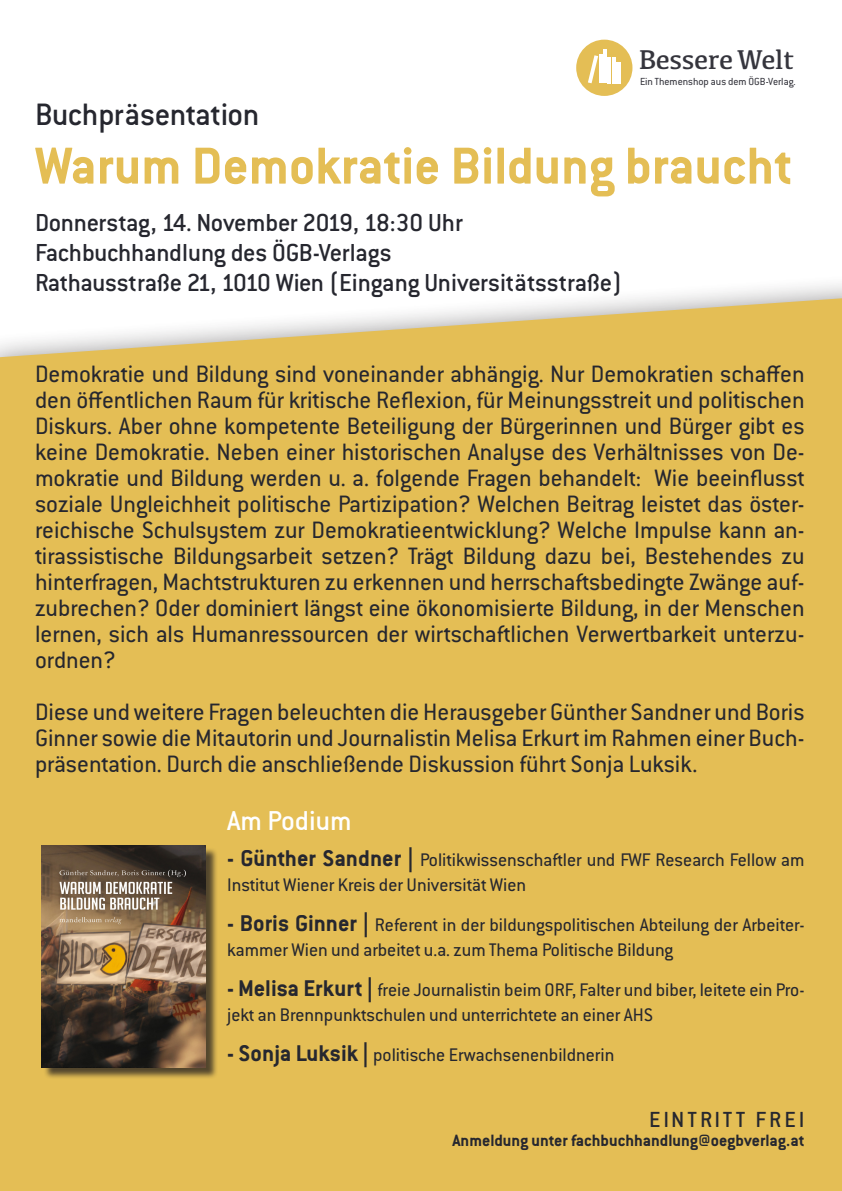
<style>
.page{position:relative;width:842px;height:1191px;background:#fff}
.page>*{position:absolute;margin:0;border:0;box-sizing:border-box;transform-origin:0 0}
.t1{font:700 57px "Conduit ITC Std";color:#e4be55}
.t2{font:500 34px "Conduit ITC Std";letter-spacing:-.015em;color:#26272f}
.t3{font:500 30px "Conduit ITC Std";color:#fff}
.t4{font:28.1px "Kefa";letter-spacing:-.015em;color:#35353d}
.t5{font:500 27px "Conduit ITC Std";letter-spacing:-.015em;color:#26272f}
.t6{font:26px/26px "Conduit ITC Std";color:#26272f;text-align:justify}
.t7{font:500 24px "Conduit ITC Std";letter-spacing:.12em;color:#26272f}
.t8{font:20px/25px "Conduit ITC Std";color:#26272f}
.t9{font:700 18px "Conduit ITC Std";color:#26272f}
.t10{font:11.2px "Conduit ITC Std";color:#35353d}
.s1{font-weight:700;font-size:25px}
</style>
<div class="page">
<div style="left:0;top:273px;width:842px;height:918px;background:#231f20;opacity:.75"></div>
<div style="left:0;top:298px;width:842px;height:893px;background:#e4be55"></div>
<div style="left:576px;top:40px;width:56px;height:56px;background:#e4be55;border-radius:50%"></div>
<div style="left:616px;top:62px;width:5px;height:21px;background:#fff"></div>
<hr style="left:608px;top:57px;width:3px;height:26px;background:#fff">
<hr style="left:612px;top:57px;width:4px;height:26px;background:#fff">
<hr style="left:603px;top:49px;width:4px;height:34px;background:#fff">
<hr style="left:599px;top:54px;width:3px;height:29px;background:#fff">
<svg style="left:588px;top:55px;width:10px;height:28px"></svg>
<div style="left:43px;top:847px;width:174px;height:232px;background:#231f20;opacity:.75"></div>
<img style="left:41px;top:845px;width:164px;height:222px">
<p class="t4" style="left:639px;top:42px;width:157px">Bessere Welt</p>
<p class="t10" style="left:640px;top:75px;width:157px">Ein Themenshop aus dem ÖGB-Verlag.</p>
<p class="t2" style="left:35px;top:94px;width:226px">Buchpräsentation</p>
<p class="t1" style="left:35px;top:131px;width:759px">Warum Demokratie Bildung braucht</p>
<p class="t5" style="left:35px;top:206px;width:430px">Donnerstag, 14. November 2019, 18:30 Uhr</p>
<p class="t5" style="left:35px;top:236px;width:358px">Fachbuchhandlung des ÖGB-Verlags</p>
<p class="t5" style="left:35px;top:266px;width:589px">Rathausstraße 21, 1010 Wien (Eingang Universitätsstraße)</p>
<p class="t6" style="left:35px;top:360px;width:771px">Demokratie und Bildung sind voneinander abhängig. Nur Demokratien schaffen den öffentlichen Raum für kritische Reflexion, für Meinungsstreit und politischen Diskurs. Aber ohne kompetente Beteiligung der Bürgerinnen und Bürger gibt es keine Demokratie. Neben einer historischen Analyse des Verhältnisses von De&shy;mokratie und Bildung werden u. a. folgende Fragen behandelt: Wie beeinflusst soziale Ungleichheit politische Partizipation? Welchen Beitrag leistet das öster&shy;reichische Schulsystem zur Demokratieentwicklung? Welche Impulse kann an&shy;tirassistische Bildungsarbeit setzen? Trägt Bildung dazu bei, Bestehendes zu hinterfragen, Machtstrukturen zu erkennen und herrschaftsbedingte Zwänge auf&shy;zubrechen? Oder dominiert längst eine ökonomisierte Bildung, in der Menschen lernen, sich als Humanressourcen der wirtschaftlichen Verwertbarkeit unterzu&shy;ordnen?</p>
<p class="t6" style="left:35px;top:698px;width:771px">Diese und weitere Fragen beleuchten die Herausgeber Günther Sandner und Boris Ginner sowie die Mitautorin und Journalistin Melisa Erkurt im Rahmen einer Buch&shy;präsentation. Durch die anschließende Diskussion führt Sonja Luksik.</p>
<p class="t3" style="left:227px;top:802px;width:126px">Am Podium</p>
<p class="t8" style="left:227px;top:846px;width:579px"><span class="s1">- Günther Sandner |</span> Politikwissenschaftler und FWF Research Fellow am<br>Institut Wiener Kreis der Universität Wien</p>
<p class="t8" style="left:227px;top:911px;width:579px"><span class="s1">- Boris Ginner |</span> Referent in der bildungspolitischen Abteilung der Arbeiter&shy;kammer Wien und arbeitet u.a. zum Thema Politische Bildung</p>
<p class="t8" style="left:227px;top:976px;width:579px"><span class="s1">- Melisa Erkurt |</span> freie Journalistin beim ORF, Falter und biber, leitete ein Pro&shy;jekt an Brennpunktschulen und unterrichtete an einer AHS</p>
<p class="t8" style="left:227px;top:1041px;width:389px"><span class="s1">- Sonja Luksik |</span> politische Erwachsenenbildnerin</p>
<p class="t7" style="left:649px;top:1105px;width:157px">EINTRITT FREI</p>
<p class="t9" style="left:452px;top:1129px;width:354px">Anmeldung unter fachbuchhandlung@oegbverlag.at</p>
</div>
